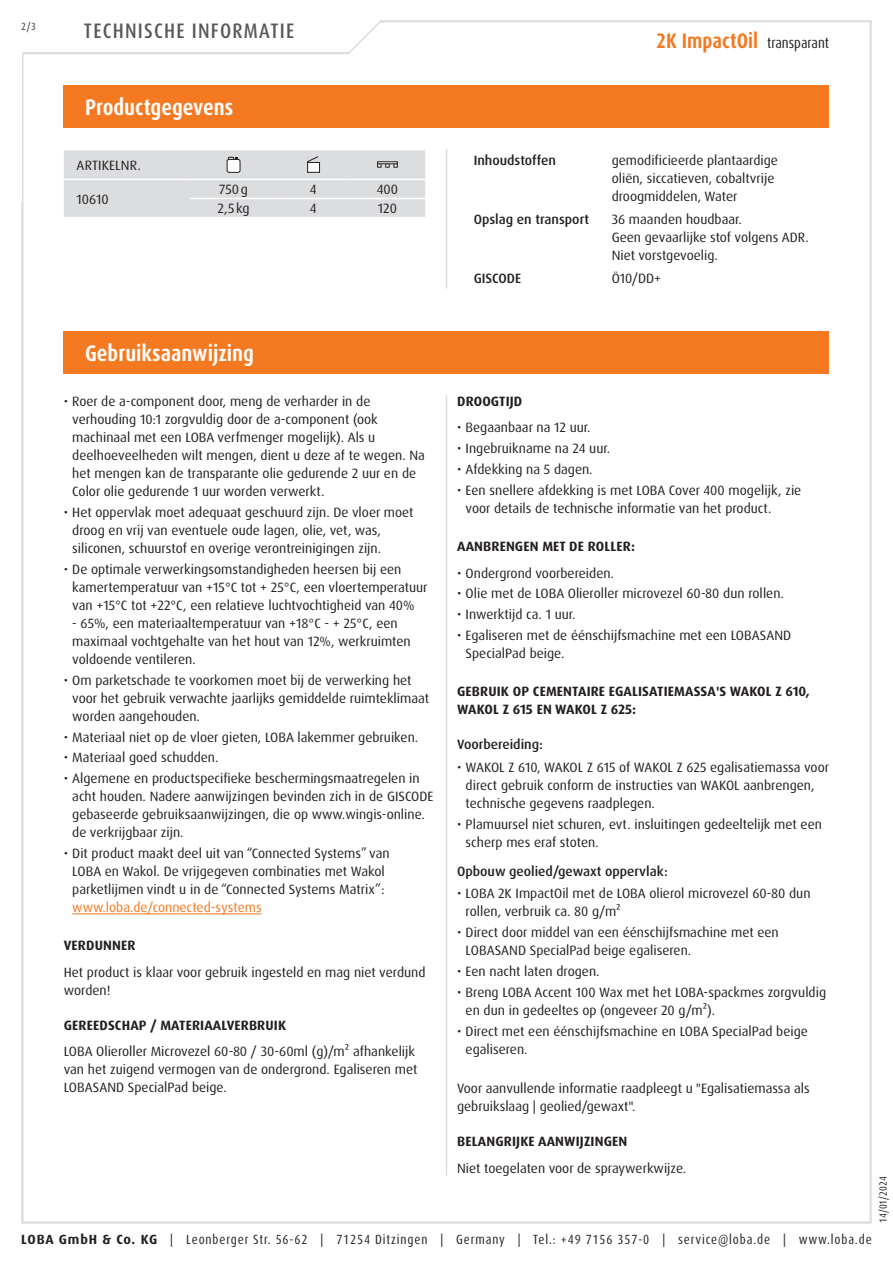
<style>
.page{position:relative;width:893px;height:1263px;background:#fff}
.page>*{position:absolute;margin:0;border:0;box-sizing:border-box;transform-origin:0 0}
.Abschnitt{font:700 condensed 22.5px "Dax Pro";color:#fff}
.t1{font:700 condensed 21px "Dax Pro";color:#f47921}
.t2{font:500 condensed 21px "Dax Pro";letter-spacing:.06em;color:#57585a}
.Text{font:13.5px/18px "Dax Pro";color:#231f20}
.t3{font:700 13.5px/18px "Dax Pro";letter-spacing:.01em;color:#231f20}
.Text_ohne_Silbentrennung{font:13.5px/18px "Dax Pro";color:#231f20}
.Text_Medium{font:500 13.5px "Dax Pro";color:#231f20}
.Text_zentriert{font:13.5px "Dax Pro";color:#231f20}
.Text_Großbuchstaben{font:13.5px "Dax Pro";letter-spacing:.01em;color:#231f20}
.t4{font:condensed 13.35px "Dax Pro";letter-spacing:.065em;color:#231f20}
.t5{font:condensed 10.5px "Dax Pro";color:#231f20}
.t6{font:500 condensed 10.5px "Dax Pro";color:#57585a}
.s1{color:#f47921}
.s2{font-weight:400;font-size:15px;color:#231f20}
.s3{font-weight:700;font-stretch:normal}
</style>
<div class="page">
<svg style="left:22px;top:20px;width:410px;height:35px"></svg>
<hr style="left:72px;top:913px;width:190px;height:1px;background:#f47921">
<hr style="left:446px;top:395px;width:1px;height:781px;background:#dcdddf">
<div style="left:64px;top:331px;width:765px;height:43px;background:#f47921"></div>
<hr style="left:446px;top:149px;width:1px;height:140px;background:#dcdddf">
<svg style="left:64px;top:150px;width:361px;height:67px"></svg>
<div style="left:377px;top:161px;width:21px;height:3px;border:1px solid #231f20"></div>
<div style="left:64px;top:85px;width:765px;height:43px;background:#f47921"></div>
<p class="t6" style="left:21px;top:19px;width:16px">2/3</p>
<h2 class="t2" style="left:84px;top:17px;width:212px">TECHNISCHE INFORMATIE</h2>
<p class="Abschnitt" style="left:85px;top:93px;width:150px">Productgegevens</p>
<p class="Text_Großbuchstaben" style="left:77px;top:156px;width:66px">ARTIKELNR.</p>
<p class="Text" style="left:77px;top:190px;width:34px">10610</p>
<p class="Text_zentriert" style="left:219px;top:181px;width:30px">750g</p>
<p class="Text_zentriert" style="left:310px;top:181px;width:8px">4</p>
<p class="Text_zentriert" style="left:377px;top:181px;width:23px">400</p>
<p class="Text_zentriert" style="left:217px;top:200px;width:34px">2,5kg</p>
<p class="Text_zentriert" style="left:310px;top:200px;width:8px">4</p>
<p class="Text_zentriert" style="left:378px;top:200px;width:21px">120</p>
<p class="Abschnitt" style="left:85px;top:339px;width:171px">Gebruiksaanwijzing</p>
<p class="Text" style="left:72px;top:392px;width:354px;text-indent:-9px">• Roer de a-component door, meng de verharder in de verhouding 10:1 zorgvuldig door de a-component (ook machinaal met een LOBA verfmenger mogelijk). Als u deelhoeveelheden wilt mengen, dient u deze af te wegen. Na het mengen kan de transparante olie gedurende 2 uur en de Color olie gedurende 1 uur worden verwerkt.</p>
<p class="Text" style="left:72px;top:503px;width:343px;text-indent:-9px">• Het oppervlak moet adequaat geschuurd zijn. De vloer moet droog en vrij van eventuele oude lagen, olie, vet, was, siliconen, schuurstof en overige verontreinigingen zijn.</p>
<p class="Text" style="left:72px;top:560px;width:357px;text-indent:-9px">• De optimale verwerkingsomstandigheden heersen bij een kamertemperatuur van +15°C tot + 25°C, een vloertemperatuur van +15°C tot +22°C, een relatieve luchtvochtigheid van 40%</p>
<p class="Text" style="left:72px;top:614px;width:340px">- 65%, een materiaaltemperatuur van +18°C - + 25°C, een maximaal vochtgehalte van het hout van 12%, werkruimten voldoende ventileren.</p>
<p class="Text" style="left:72px;top:671px;width:358px;text-indent:-9px">• Om parketschade te voorkomen moet bij de verwerking het voor het gebruik verwachte jaarlijks gemiddelde ruimteklimaat worden aangehouden.</p>
<p class="Text" style="left:64px;top:728px;width:356px">• Materiaal niet op de vloer gieten, LOBA lakemmer gebruiken.</p>
<p class="Text" style="left:64px;top:749px;width:156px">• Materiaal goed schudden.</p>
<p class="Text" style="left:72px;top:770px;width:363px;text-indent:-9px">• Algemene en productspecifieke beschermingsmaatregelen in acht houden. Nadere aanwijzingen bevinden zich in de GISCODE gebaseerde gebruiksaanwijzingen, die op www.wingis-online. de verkrijgbaar zijn.</p>
<p class="Text" style="left:72px;top:845px;width:319px;text-indent:-9px">• Dit product maakt deel uit van “Connected Systems” van LOBA en Wakol. De vrijgegeven combinaties met Wakol parketlijmen vindt u in de “Connected Systems Matrix”: <span class="s1">www.loba.de/connected-systems</span></p>
<p class="t3" style="left:64px;top:937px;width:73px">VERDUNNER</p>
<p class="Text" style="left:64px;top:963px;width:363px">Het product is klaar voor gebruik ingesteld en mag niet verdund worden!</p>
<p class="t3" style="left:64px;top:1016px;width:224px">GEREEDSCHAP / MATERIAALVERBRUIK</p>
<p class="Text" style="left:64px;top:1043px;width:355px">LOBA Olieroller Microvezel 60-80 / 30-60ml (g)/m² afhankelijk van het zuigend vermogen van de ondergrond. Egaliseren met<br>LOBASAND SpecialPad beige.</p>
<h2 class="t1" style="left:656px;top:28px;width:174px">2K ImpactOil <span class="s2">transparant</span></h2>
<p class="Text_Medium" style="left:474px;top:152px;width:84px">Inhoudstoffen</p>
<p class="Text_ohne_Silbentrennung" style="left:612px;top:152px;width:168px">gemodificieerde plantaardige oliën, siccatieven, cobaltvrije droogmiddelen, Water</p>
<p class="Text_Medium" style="left:474px;top:211px;width:117px">Opslag en transport</p>
<p class="Text_ohne_Silbentrennung" style="left:612px;top:210px;width:132px">36 maanden houdbaar.</p>
<p class="Text_ohne_Silbentrennung" style="left:612px;top:228px;width:199px">Geen gevaarlijke stof volgens ADR.</p>
<p class="Text_ohne_Silbentrennung" style="left:612px;top:246px;width:108px">Niet vorstgevoelig.</p>
<p class="Text_Medium" style="left:474px;top:269px;width:49px">GISCODE</p>
<p class="Text_ohne_Silbentrennung" style="left:612px;top:269px;width:51px">Ö10/DD+</p>
<p class="t3" style="left:457px;top:392px;width:67px">DROOGTIJD</p>
<p class="Text" style="left:457px;top:418px;width:135px">• Begaanbaar na 12 uur.</p>
<p class="Text" style="left:457px;top:439px;width:154px">• Ingebruikname na 24 uur.</p>
<p class="Text" style="left:457px;top:460px;width:137px">• Afdekking na 5 dagen.</p>
<p class="Text" style="left:466px;top:481px;width:337px;text-indent:-9px">• Een snellere afdekking is met LOBA Cover 400 mogelijk, zie voor details de technische informatie van het product.</p>
<p class="t3" style="left:457px;top:537px;width:179px">AANBRENGEN MET DE ROLLER:</p>
<p class="Text" style="left:457px;top:564px;width:158px">• Ondergrond voorbereiden.</p>
<p class="Text" style="left:457px;top:585px;width:328px">• Olie met de LOBA Olieroller microvezel 60-80 dun rollen.</p>
<p class="Text" style="left:457px;top:606px;width:120px">• Inwerktijd ca. 1 uur.</p>
<p class="Text" style="left:466px;top:627px;width:327px;text-indent:-9px">• Egaliseren met de éénschijfsmachine met een LOBASAND<br>SpecialPad beige.</p>
<p class="t3" style="left:457px;top:683px;width:354px">GEBRUIK OP CEMENTAIRE EGALISATIEMASSA'S WAKOL Z 610,<br>WAKOL Z 615 EN WAKOL Z 625:</p>
<p class="Text_Medium" style="left:457px;top:736px;width:87px">Voorbereiding:</p>
<p class="Text" style="left:466px;top:758px;width:365px;text-indent:-9px">• WAKOL Z 610, WAKOL Z 615 of WAKOL Z 625 egalisatiemassa voor direct gebruik conform de instructies van WAKOL aanbrengen, technische gegevens raadplegen.</p>
<p class="Text" style="left:466px;top:815px;width:358px;text-indent:-9px">• Plamuursel niet schuren, evt. insluitingen gedeeltelijk met een scherp mes eraf stoten.</p>
<p class="Text_Medium" style="left:457px;top:863px;width:212px">Opbouw geolied/gewaxt oppervlak:</p>
<p class="Text" style="left:466px;top:885px;width:346px;text-indent:-9px">• LOBA 2K ImpactOil met de LOBA olierol microvezel 60-80 dun rollen, verbruik ca. 80 g/m²</p>
<p class="Text" style="left:466px;top:924px;width:315px;text-indent:-9px">• Direct door middel van een éénschijfsmachine met een<br>LOBASAND SpecialPad beige egaliseren.</p>
<p class="Text" style="left:457px;top:963px;width:144px">• Een nacht laten drogen.</p>
<p class="Text" style="left:466px;top:984px;width:362px;text-indent:-9px">• Breng LOBA Accent 100 Wax met het LOBA-spackmes zorgvuldig en dun in gedeeltes op (ongeveer 20 g/m²).</p>
<p class="Text" style="left:466px;top:1023px;width:344px;text-indent:-9px">• Direct met een éénschijfsmachine en LOBA SpecialPad beige egaliseren.</p>
<p class="Text" style="left:457px;top:1080px;width:354px">Voor aanvullende informatie raadpleegt u "Egalisatiemassa als gebruikslaag | geolied/gewaxt".</p>
<p class="t3" style="left:457px;top:1133px;width:172px">BELANGRIJKE AANWIJZINGEN</p>
<p class="Text" style="left:457px;top:1159px;width:231px">Niet toegelaten voor de spraywerkwijze.</p>
<p class="t5" style="left:876px;top:1222px;width:48px;rotate:-90deg">14/01/2024</p>
<p class="t4" style="left:21px;top:1230px;width:852px"><span class="s3">LOBA GmbH &amp; Co. KG</span> | Leonberger Str. 56-62 | 71254 Ditzingen | Germany | Tel.: +49 7156 357-0 | service@loba.de | www.loba.de</p>
</div>
